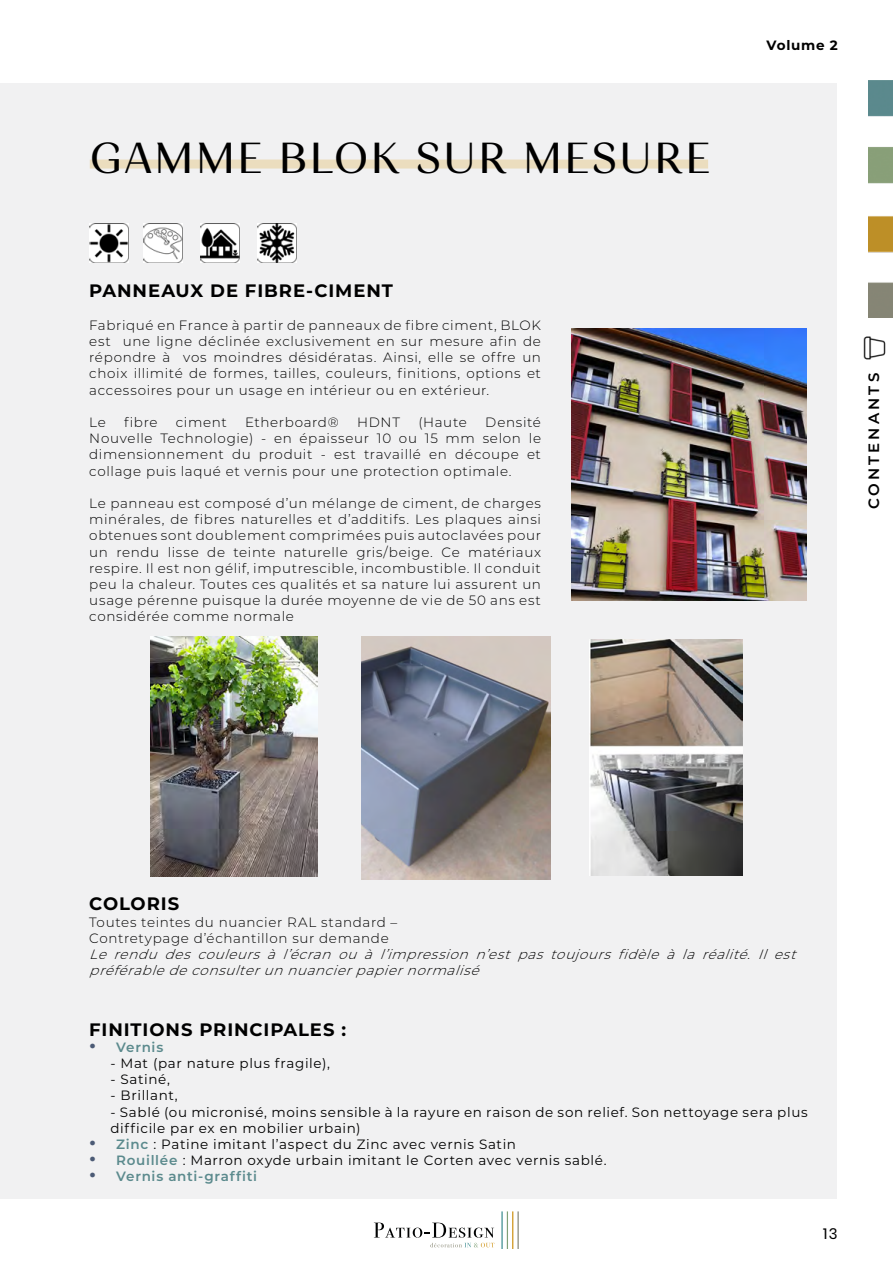
<style>
.page{position:relative;width:893px;height:1263px;background:#fff}
.page>*{position:absolute;margin:0;border:0;box-sizing:border-box;transform-origin:0 0}
.t1{font:expanded 45px "Senlot";letter-spacing:.04em;color:#000}
.t2{font:700 18px "Montserrat";letter-spacing:.05em;color:#000}
.t3{font:600 15px "Montserrat";letter-spacing:.205em;color:#000}
.t4{font:15px "Poppins";color:#000}
.t5{font:300 13.5px/16.2px "Montserrat";letter-spacing:.05em;color:#000;text-align:justify}
.t6{font:13.5px/16.2px "Montserrat";letter-spacing:.05em;color:#000}
.t7{font:italic 300 13.5px/16.2px "Montserrat";color:#000}
.t8{font:600 13.5px "Montserrat";letter-spacing:.05em;color:#5b8a8d}
.t9{font:700 13.5px "Montserrat";letter-spacing:.055em;color:#000}
.s1{font-family:"Poppins";font-weight:500;font-size:18px;color:#4b5a75}
.s2{font-weight:600;color:#5b8a8d}
</style>
<div class="page">
<div style="left:0;top:0;width:893px;height:1199px;background:#f1f1f2"></div>
<div style="left:838px;top:0;width:55px;height:1263px;background:#fff"></div>
<div style="left:0;top:0;width:893px;height:83px;background:#fff"></div>
<hr style="left:501px;top:1211px;width:2px;height:38px;background:#388a8e">
<hr style="left:507px;top:1211px;width:1px;height:38px;background:#80a077">
<hr style="left:512px;top:1211px;width:1px;height:38px;background:#cd9011">
<hr style="left:517px;top:1211px;width:2px;height:38px;background:#858575">
<svg style="left:374px;top:1222px;width:120px;height:25px"></svg>
<img style="left:868px;top:81px;width:25px;height:236px">
<img style="left:863px;top:336px;width:23px;height:24px">
<img style="left:258px;top:223px;width:39px;height:39px">
<img style="left:201px;top:223px;width:39px;height:39px">
<img style="left:144px;top:223px;width:39px;height:39px">
<img style="left:89px;top:223px;width:39px;height:39px">
<div style="left:90px;top:160px;width:618px;height:9px;background:#ebddbe"></div>
<img style="left:572px;top:328px;width:234px;height:273px">
<img style="left:361px;top:637px;width:190px;height:242px">
<img style="left:590px;top:639px;width:152px;height:237px">
<img style="left:151px;top:636px;width:166px;height:240px">
<h1 class="t1" style="left:90px;top:131px;width:622px">GAMME BLOK SUR MESURE</h1>
<h2 class="t2" style="left:89px;top:278px;width:305px">PANNEAUX DE FIBRE-CIMENT</h2>
<p class="t5" style="left:89px;top:316px;width:453px">Fabriqué en France à partir de panneaux de fibre ciment, BLOK est une ligne déclinée exclusivement en sur mesure afin de répondre à vos moindres désidératas. Ainsi, elle se offre un choix illimité de formes, tailles, couleurs, finitions, options et accessoires pour un usage en intérieur ou en extérieur.</p>
<p class="t5" style="left:89px;top:414px;width:18px">Le</p>
<p class="t5" style="left:124px;top:414px;width:35px">fibre</p>
<p class="t5" style="left:176px;top:414px;width:52px">ciment</p>
<p class="t5" style="left:245px;top:414px;width:95px">Etherboard®</p>
<p class="t5" style="left:357px;top:414px;width:44px">HDNT</p>
<p class="t5" style="left:418px;top:414px;width:50px">(Haute</p>
<p class="t5" style="left:89px;top:414px;width:453px;text-indent:396px">Densité Nouvelle Technologie) - en épaisseur 10 ou 15 mm selon le dimensionnement du produit - est travaillé en découpe et collage puis laqué et vernis pour une protection optimale.</p>
<p class="t5" style="left:89px;top:495px;width:453px">Le panneau est composé d’un mélange de ciment, de charges minérales, de fibres naturelles et d’additifs. Les plaques ainsi obtenues sont doublement comprimées puis autoclavées pour un rendu lisse de teinte naturelle gris/beige. Ce matériaux respire. Il est non gélif, imputrescible, incombustible. Il conduit peu la chaleur. Toutes ces qualités et sa nature lui assurent un usage pérenne puisque la durée moyenne de vie de 50 ans est considérée comme normale</p>
<p class="t9" style="left:766px;top:35px;width:73px">Volume 2</p>
<p class="t3" style="left:863px;top:509px;width:138px;rotate:-90deg">CONTENANTS</p>
<h2 class="t2" style="left:89px;top:891px;width:92px">COLORIS</h2>
<p class="t5" style="left:89px;top:913px;width:310px">Toutes teintes du nuancier RAL standard –<br>Contretypage d’échantillon sur demande</p>
<p class="t7" style="left:89px;top:946px;width:714px">Le rendu des couleurs à l’écran ou à l’impression n’est pas toujours fidèle à la réalité. Il est préférabledeconsulterunnuancierpapiernormalisé</p>
<h2 class="t2" style="left:89px;top:1016px;width:258px">FINITIONS PRINCIPALES :</h2>
<p class="t8" style="left:89px;top:1037px;width:76px"><span class="s1">•</span> Vernis</p>
<p class="t6" style="left:110px;top:1055px;width:221px">- Mat (par nature plus fragile),</p>
<p class="t6" style="left:110px;top:1071px;width:61px">- Satiné,</p>
<p class="t6" style="left:110px;top:1087px;width:69px">- Brillant,</p>
<p class="t6" style="left:110px;top:1103px;width:699px">- Sablé (ou micronisé, moins sensible à la rayure en raison de son relief. Son nettoyage sera plus difficile par ex en mobilier urbain)</p>
<p class="t6" style="left:89px;top:1136px;width:428px"><span class="s1">•</span> <span class="s2">Zinc</span> : Patine imitant l’aspect du Zinc avec vernis Satin</p>
<p class="t6" style="left:89px;top:1152px;width:518px"><span class="s1">•</span> <span class="s2">Rouillée</span> : Marron oxyde urbain imitant le Corten avec vernis sablé.</p>
<p class="t8" style="left:89px;top:1167px;width:169px"><span class="s1">•</span> Vernis anti-graffiti</p>
<p class="t4" style="left:823px;top:1225px;width:16px">13</p>
</div>
